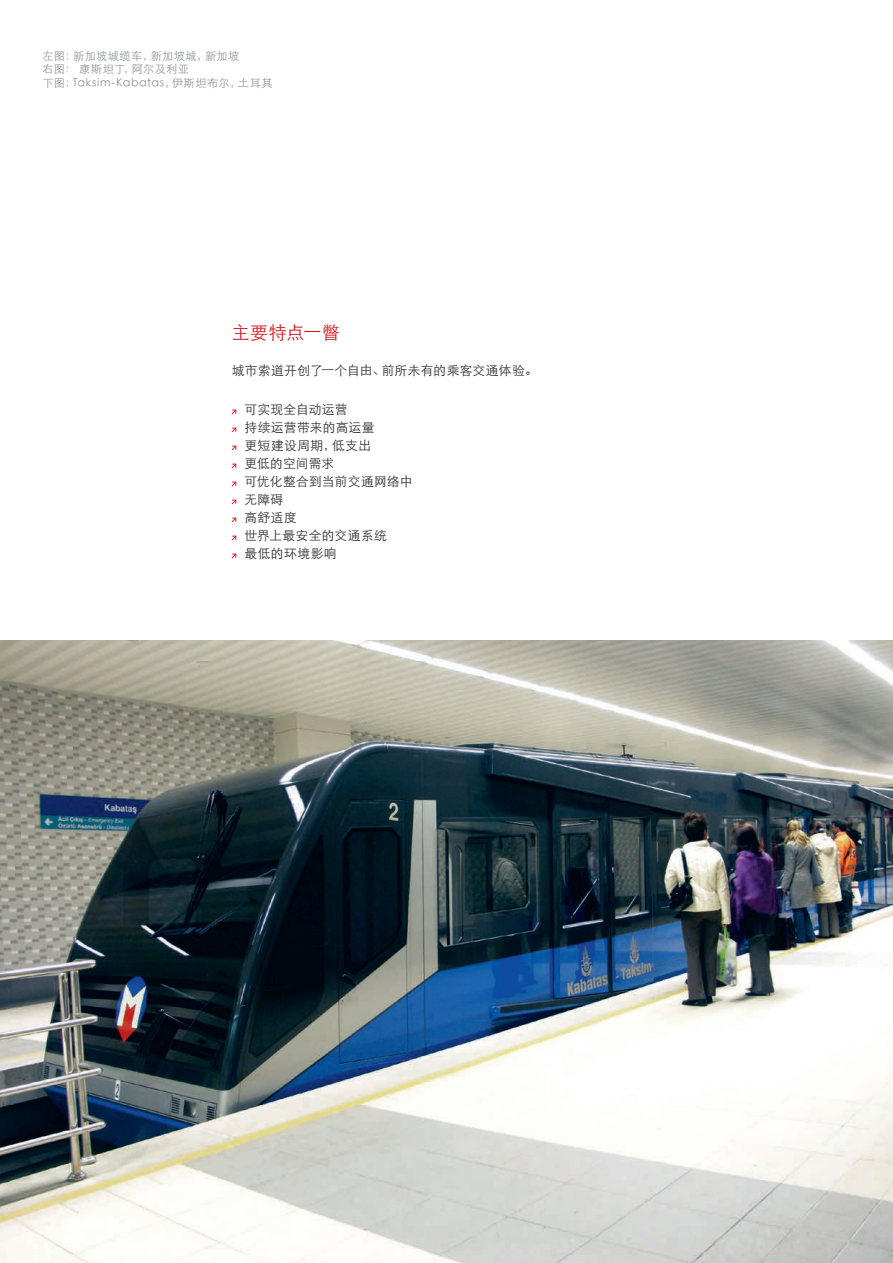
<style>
.page{position:relative;width:893px;height:1263px;background:#fff}
.page>*{position:absolute;margin:0;border:0;box-sizing:border-box;transform-origin:0 0}
.Subline_Überblick{font:18px "ST Xihei";letter-spacing:.015em;color:#d7171f}
.Aufzählung{font:12.75px "ST Xihei";letter-spacing:.025em;color:#312f30}
.Fließtext{font:12.75px "ST Xihei";letter-spacing:.025em;color:#312f30}
.Aufzählung-2{font:12.75px "ST Xihei";letter-spacing:.005em;color:#312f30}
.BU_linksbündig{font:11.25px "ST Xihei";letter-spacing:.03em;color:#939598}
</style>
<div class="page">
<img style="left:1px;top:640px;width:892px;height:623px">
<img style="left:0;top:640px;width:1px;height:623px">
<svg style="left:232px;top:410px;width:4px;height:4px"></svg>
<svg style="left:232px;top:428px;width:4px;height:4px"></svg>
<svg style="left:232px;top:446px;width:4px;height:4px"></svg>
<svg style="left:232px;top:464px;width:4px;height:4px"></svg>
<svg style="left:232px;top:482px;width:4px;height:4px"></svg>
<svg style="left:232px;top:500px;width:4px;height:4px"></svg>
<svg style="left:232px;top:518px;width:4px;height:4px"></svg>
<svg style="left:232px;top:536px;width:4px;height:4px"></svg>
<svg style="left:232px;top:554px;width:4px;height:4px"></svg>
<p class="BU_linksbündig" style="left:43px;top:50px;width:198px">左图：新加坡城缆车，新加坡城，新加坡</p>
<p class="BU_linksbündig" style="left:43px;top:64px;width:148px">右图： 康斯坦丁，阿尔及利亚</p>
<p class="BU_linksbündig" style="left:43px;top:77px;width:232px">下图：Taksim-Kabatas，伊斯坦布尔，土耳其</p>
<p class="Subline_Überblick" style="left:232px;top:323px;width:110px">主要特点一瞥</p>
<p class="Fließtext" style="left:232px;top:364px;width:307px">城市索道开创了一个自由、前所未有的乘客交通体验。</p>
<p class="Aufzählung" style="left:244px;top:403px;width:105px">可实现全自动运营</p>
<p class="Aufzählung" style="left:244px;top:421px;width:132px">持续运营带来的高运量</p>
<p class="Aufzählung" style="left:244px;top:439px;width:128px">更短建设周期，低支出</p>
<p class="Aufzählung-2" style="left:244px;top:457px;width:91px">更低的空间需求</p>
<p class="Aufzählung" style="left:244px;top:475px;width:170px">可优化整合到当前交通网络中</p>
<p class="Aufzählung" style="left:244px;top:493px;width:40px">无障碍</p>
<p class="Aufzählung" style="left:244px;top:511px;width:54px">高舒适度</p>
<p class="Aufzählung" style="left:244px;top:529px;width:144px">世界上最安全的交通系统</p>
<p class="Aufzählung" style="left:244px;top:547px;width:94px">最低的环境影响</p>
</div>
